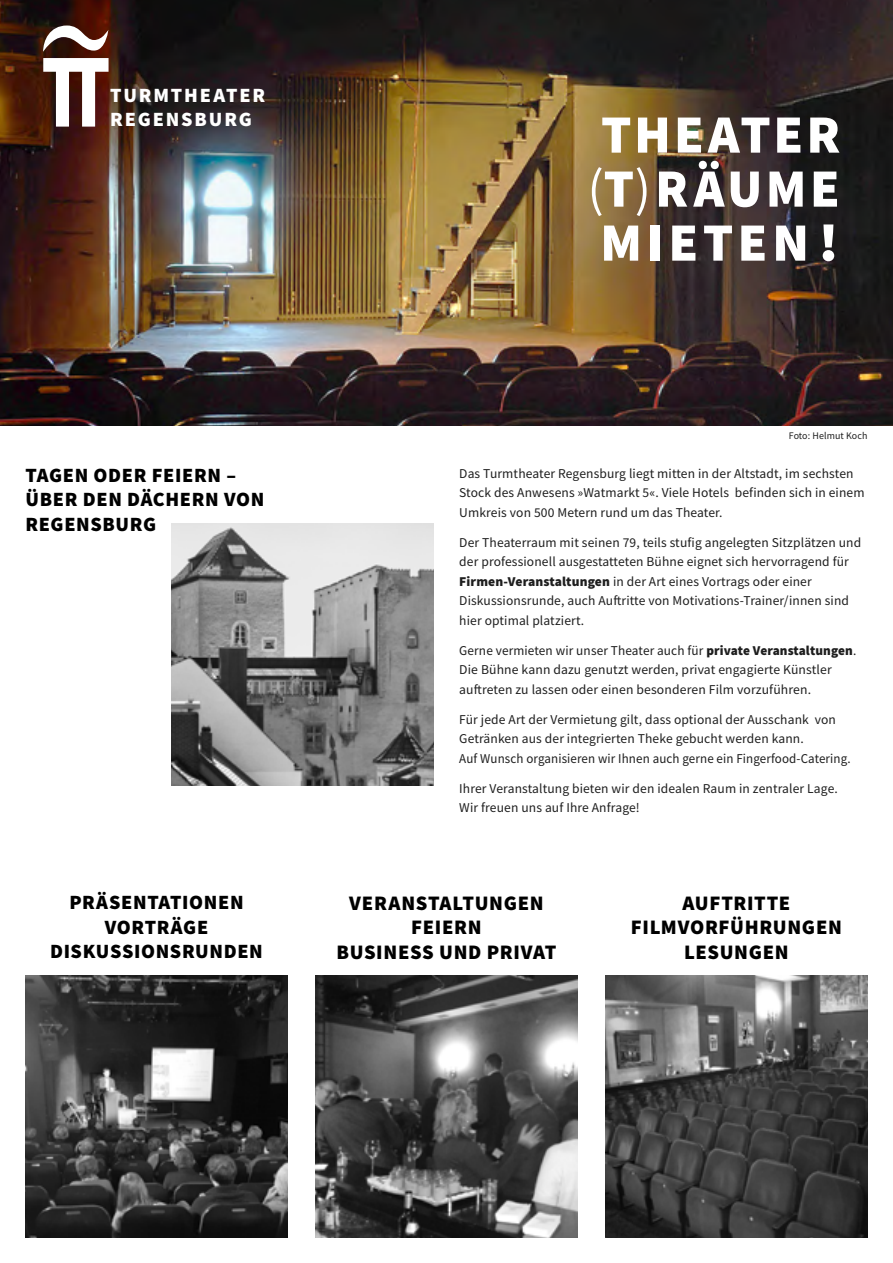
<style>
.page{position:relative;width:893px;height:1263px;background:#fff}
.page>*{position:absolute;margin:0;border:0;box-sizing:border-box;transform-origin:0 0}
.t1{font:900 54px/54px "Source Sans Pro";letter-spacing:.065em;color:#fff;text-align:justify}
.t2{font:900 20.55px/24.8px "Source Sans Pro";letter-spacing:.03em;color:#000;text-align:center}
.t3{font:900 20.25px/24.3px "Source Sans Pro";letter-spacing:.03em;color:#000}
.t4{font:900 20.25px/24px "Source Sans Pro";letter-spacing:.09em;color:#fff}
.t5{font:13.5px/19.5px "Source Sans Pro";letter-spacing:.01em;color:#1e1e1e}
.t6{font:10.05px "Source Sans Pro";letter-spacing:.01em;color:#1e1e1e}
.s1{font-weight:400}
.s2{font-weight:900}
</style>
<div class="page">
<img style="left:0;top:0;width:893px;height:425px">
<svg style="left:43px;top:58px;width:66px;height:69px"></svg>
<svg style="left:43px;top:26px;width:66px;height:26px"></svg>
<img style="left:172px;top:523px;width:262px;height:262px">
<img style="left:26px;top:975px;width:262px;height:262px">
<img style="left:315px;top:975px;width:262px;height:262px">
<img style="left:605px;top:975px;width:262px;height:262px">
<h3 class="t4" style="left:110px;top:83px;width:156px">TURMTHEATER<br>REGENSBURG</h3>
<h3 class="t3" style="left:26px;top:463px;width:240px">TAGEN ODER FEIERN –<br>ÜBER DEN DÄCHERN VON<br>REGENSBURG</h3>
<h1 class="t1" style="left:587px;top:107px;width:254px">THEATER <span class="s1">(</span>T<span class="s1">)</span>RÄUME MIETEN!</h1>
<p class="t6" style="left:789px;top:429px;width:80px">Foto: Helmut Koch</p>
<p class="t5" style="left:459px;top:464px;width:407px">Das Turmtheater Regensburg liegt mitten in der Altstadt, im sechsten<br>Stock des Anwesens »Watmarkt 5«. Viele Hotels befinden sich in einem<br>Umkreis von 500 Metern rund um das Theater.</p>
<p class="t5" style="left:459px;top:533px;width:403px">Der Theaterraum mit seinen 79, teils stufig angelegten Sitzplätzen und der professionell ausgestatteten Bühne eignet sich hervorragend für <span class="s2">Firmen-Veranstaltungen</span> in der Art eines Vortrags oder einer Diskussionsrunde, auch Auftritte von Motivations-Trainer/innen sind hier optimal platziert.</p>
<p class="t5" style="left:459px;top:641px;width:399px">Gerne vermieten wir unser Theater auch für <span class="s2">private Veranstaltungen</span>.<br>Die Bühne kann dazu genutzt werden, privat engagierte Künstler auftreten zu lassen oder einen besonderen Film vorzuführen.</p>
<p class="t5" style="left:459px;top:710px;width:393px">Für jede Art der Vermietung gilt, dass optional der Ausschank von<br>Getränken aus der integrierten Theke gebucht werden kann.<br>Auf Wunsch organisieren wir Ihnen auch gerne ein Fingerfood-Catering.</p>
<p class="t5" style="left:459px;top:779px;width:380px">Ihrer Veranstaltung bieten wir den idealen Raum in zentraler Lage.<br>Wir freuen uns auf Ihre Anfrage!</p>
<h3 class="t3" style="left:50px;top:890px;width:214px;text-align:center">PRÄSENTATIONEN<br>VORTRÄGE<br>DISKUSSIONSRUNDEN</h3>
<h2 class="t2" style="left:336px;top:890px;width:222px">VERANSTALTUNGEN<br>FEIERN<br>BUSINESS UND PRIVAT</h2>
<h2 class="t2" style="left:631px;top:890px;width:213px">AUFTRITTE<br>FILMVORFÜHRUNGEN<br>LESUNGEN</h2>
</div>
